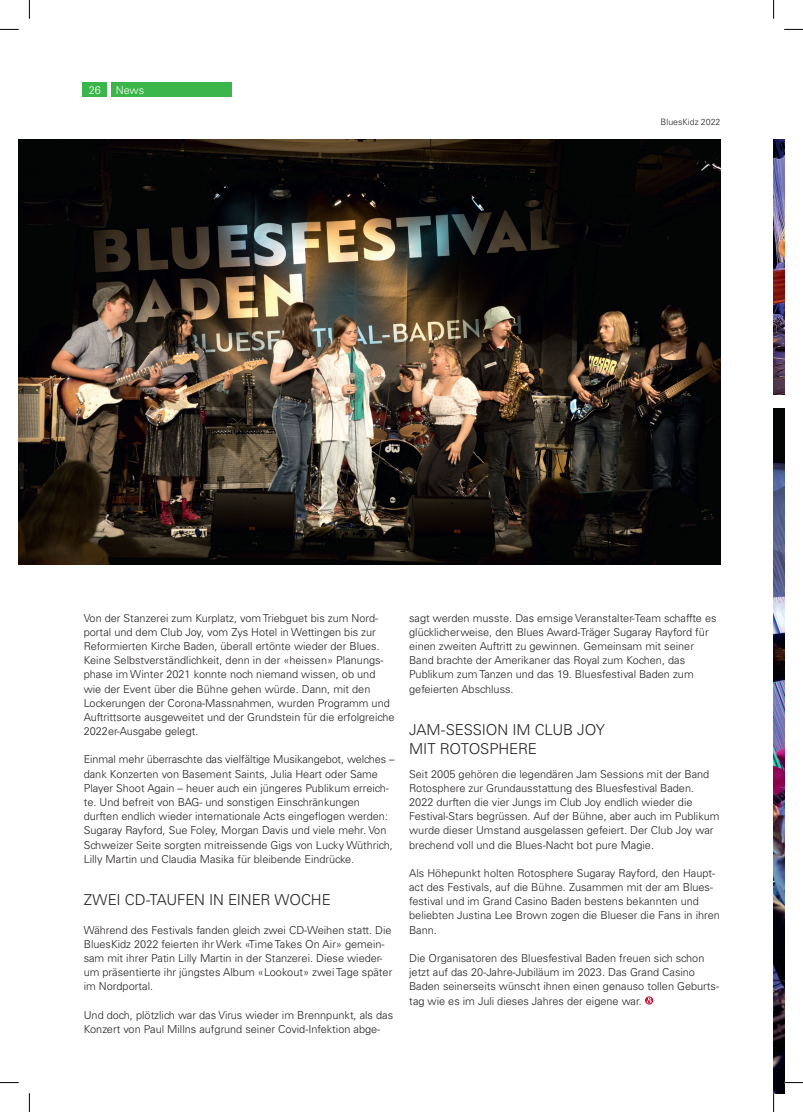
<style>
.page{position:relative;width:803px;height:1112px;background:#fff}
.page>*{position:absolute;margin:0;border:0;box-sizing:border-box;transform-origin:0 0}
.t1{font:300 15px/18.8px "Univers LT Std";letter-spacing:-.01em;color:#231f20}
.t2{font:300 11px/14.1px "Univers LT Std";color:#231f20}
.t3{font:300 11px "Univers LT Std";color:#fff}
.t4{font:300 8.75px "Univers LT Std";color:#231f20}
</style>
<div class="page">
<div style="left:83px;top:83px;width:24px;height:14px;background:#3ab54a"></div>
<div style="left:111px;top:83px;width:120px;height:14px;background:#3ab54a"></div>
<svg style="left:645px;top:996px;width:8px;height:8px"></svg>
<img style="left:19px;top:139px;width:701px;height:425px">
<img style="left:773px;top:409px;width:11px;height:683px">
<img style="left:773px;top:139px;width:11px;height:255px">
<svg style="left:0;top:29px;width:19px;height:1px"></svg>
<svg style="left:784px;top:29px;width:19px;height:1px"></svg>
<svg style="left:0;top:1082px;width:19px;height:1px"></svg>
<svg style="left:784px;top:1081px;width:19px;height:2px"></svg>
<svg style="left:29px;top:0;width:1px;height:19px"></svg>
<svg style="left:29px;top:1093px;width:1px;height:18px"></svg>
<svg style="left:773px;top:0;width:1px;height:19px"></svg>
<svg style="left:773px;top:1092px;width:1px;height:19px"></svg>
<p class="t3" style="left:89px;top:83px;width:14px">26</p>
<p class="t3" style="left:116px;top:83px;width:30px">News</p>
<p class="t4" style="left:661px;top:117px;width:61px">BluesKidz 2022</p>
<p class="t2" style="left:84px;top:610px;width:312px">Von der Stanzerei zum Kurplatz, vom Triebguet bis zum Nord&shy;portal und dem Club Joy, vom Zys Hotel in Wettingen bis zur Reformierten Kirche Baden, überall ertönte wieder der Blues.<br>Keine Selbstverständlichkeit, denn in der «heissen» Planungs&shy;phase im Winter 2021 konnte noch niemand wissen, ob und wie der Event über die Bühne gehen würde. Dann, mit den Lockerungen der Corona-Massnahmen, wurden Programm und Auftrittsorte ausgeweitet und der Grundstein für die erfolgreiche 2022er-Ausgabe gelegt.</p>
<p class="t2" style="left:84px;top:752px;width:312px">Einmal mehr überraschte das vielfältige Musikangebot, welches – dank Konzerten von Basement Saints, Julia Heart oder Same Player Shoot Again – heuer auch ein jüngeres Publikum erreich&shy;te. Und befreit von BAG- und sonstigen Einschränkungen durften endlich wieder internationale Acts eingeflogen werden:<br>Sugaray Rayford, Sue Foley, Morgan Davis und viele mehr. Von Schweizer Seite sorgten mitreissende Gigs von Lucky Wüthrich, Lilly Martin und Claudia Masika für bleibende Eindrücke.</p>
<h1 class="t1" style="left:84px;top:890px;width:249px">ZWEI CD-TAUFEN IN EINER WOCHE</h1>
<p class="t2" style="left:84px;top:922px;width:310px">Während des Festivals fanden gleich zwei CD-Weihen statt. Die BluesKidz 2022 feierten ihr Werk «Time Takes On Air» gemein&shy;sam mit ihrer Patin Lilly Martin in der Stanzerei. Diese wieder&shy;um präsentierte ihr jüngstes Album «Lookout» zwei Tage später im Nordportal.</p>
<p class="t2" style="left:84px;top:1007px;width:311px">Und doch, plötzlich war das Virus wieder im Brennpunkt, als das<br>Konzert von Paul Millns aufgrund seiner Covid-Infektion abge-</p>
<p class="t2" style="left:409px;top:610px;width:309px">sagt werden musste. Das emsige Veranstalter-Team schaffte es glücklicherweise, den Blues Award-Träger Sugaray Rayford für einen zweiten Auftritt zu gewinnen. Gemeinsam mit seiner Band brachte der Amerikaner das Royal zum Kochen, das Publikum zum Tanzen und das 19. Bluesfestival Baden zum gefeierten Abschluss.</p>
<h1 class="t1" style="left:409px;top:720px;width:197px">JAM-SESSION IM CLUB JOY<br>MIT ROTOSPHERE</h1>
<p class="t2" style="left:409px;top:766px;width:312px">Seit 2005 gehören die legendären Jam Sessions mit der Band Rotosphere zur Grundausstattung des Bluesfestival Baden.<br>2022 durften die vier Jungs im Club Joy endlich wieder die Festival-Stars begrüssen. Auf der Bühne, aber auch im Publikum wurde dieser Umstand ausgelassen gefeiert. Der Club Joy war brechend voll und die Blues-Nacht bot pure Magie.</p>
<p class="t2" style="left:409px;top:865px;width:312px">Als Höhepunkt holten Rotosphere Sugaray Rayford, den Haupt&shy;act des Festivals, auf die Bühne. Zusammen mit der am Blues&shy;festival und im Grand Casino Baden bestens bekannten und beliebten Justina Lee Brown zogen die Blueser die Fans in ihren Bann.</p>
<p class="t2" style="left:409px;top:950px;width:311px">Die Organisatoren des Bluesfestival Baden freuen sich schon jetzt auf das 20-Jahre-Jubiläum im 2023. Das Grand Casino Baden seinerseits wünscht ihnen einen genauso tollen Geburts&shy;tag wie es im Juli dieses Jahres der eigene war.</p>
</div>
